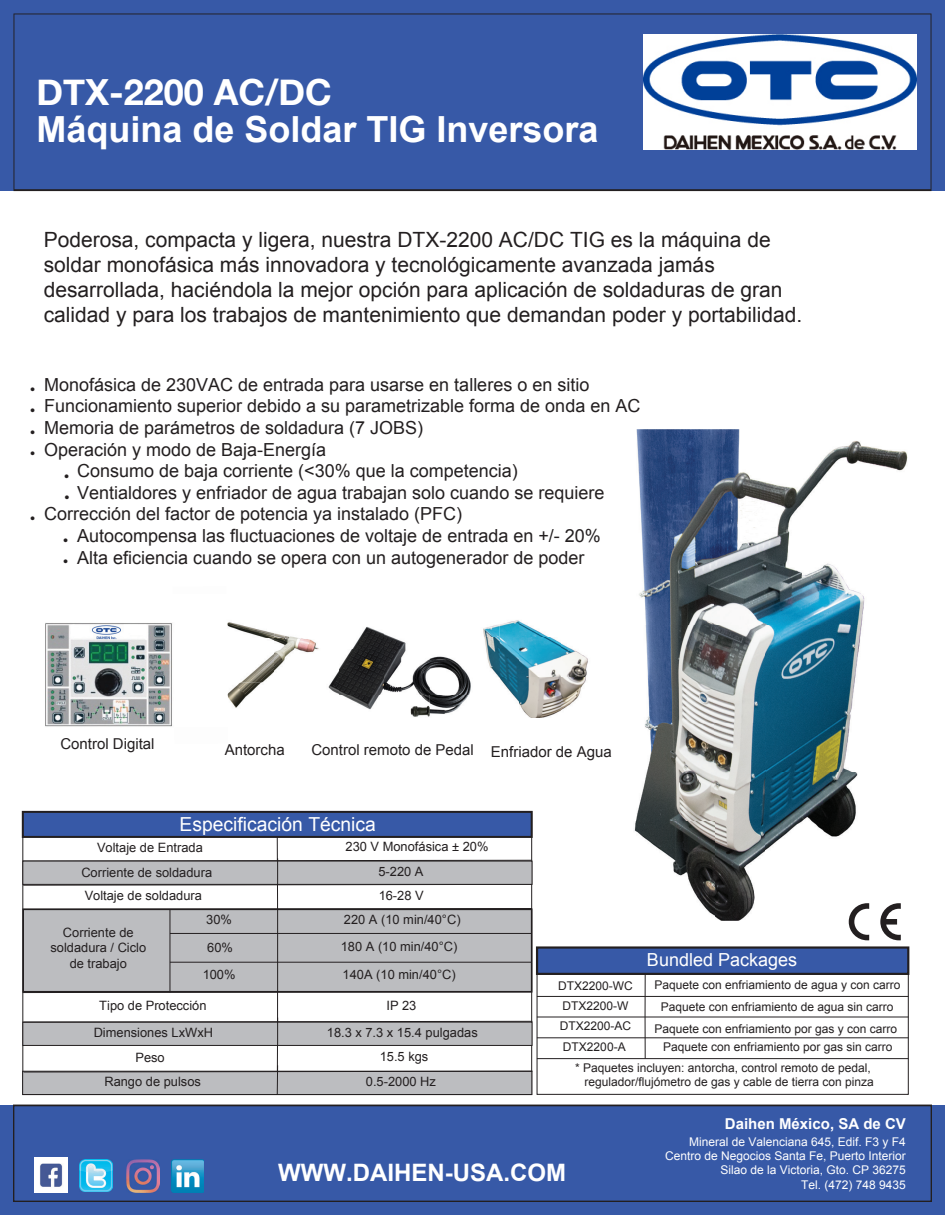
<style>
.page{position:relative;width:945px;height:1215px;background:#fff}
.page>*{position:absolute;margin:0;border:0;box-sizing:border-box;transform-origin:0 0}
.t1{font:700 36px "Arial";color:#fff}
.t2{font:700 36px "Helvetica Neue";color:#fff}
.t3{font:700 24px "Arial";color:#fff}
.t4{font:21px/25.2px "Arial";color:#231f20}
.t5{font:19.35px "Arial";color:#fff}
.t6{font:18px "Arial";color:#231f20}
.t7{font:18px "Arial";color:#fff}
.t8{font:15px "Arial";color:#231f20}
.t9{font:700 15px "Arial";color:#fff}
.t10{font:12.9px/15.5px "Arial";color:#231f20;text-align:center}
.t11{font:12px/22px "Arial";color:#231f20;text-align:center}
.t12{font:12px/14.4px "Arial";color:#fff;text-align:right}
.s1{font-family:"Myriad Pro"}
</style>
<div class="page">
<div style="left:0;top:0;width:945px;height:190px;background:#3759a7"></div>
<svg style="left:14px;top:14px;width:918px;height:177px"></svg>
<div style="left:0;top:1105px;width:945px;height:110px;background:#3759a7"></div>
<div style="left:14px;top:1105px;width:918px;height:97px;border:2px solid #231f20"></div>
<img style="left:80px;top:1159px;width:32px;height:33px">
<img style="left:34px;top:1158px;width:33px;height:34px">
<img style="left:127px;top:1159px;width:33px;height:33px">
<img style="left:171px;top:1159px;width:33px;height:33px">
<img style="left:500px;top:620px;width:48px;height:17px">
<img style="left:500px;top:637px;width:88px;height:81px">
<img style="left:227px;top:622px;width:58px;height:16px">
<img style="left:227px;top:638px;width:67px;height:70px">
<img style="left:285px;top:636px;width:9px;height:3px">
<img style="left:636px;top:429px;width:232px;height:196px">
<img style="left:868px;top:446px;width:40px;height:463px">
<img style="left:645px;top:625px;width:120px;height:99px">
<img style="left:765px;top:625px;width:97px;height:295px">
<img style="left:634px;top:724px;width:132px;height:196px">
<div style="left:537px;top:954px;width:372px;height:141px;border:1px solid #231f20"></div>
<hr style="left:537px;top:1037px;width:371px;height:1px;background:#231f20">
<hr style="left:537px;top:1017px;width:371px;height:1px;background:#231f20">
<hr style="left:537px;top:1058px;width:371px;height:1px;background:#231f20">
<hr style="left:537px;top:996px;width:371px;height:1px;background:#231f20">
<div style="left:536px;top:946px;width:373px;height:29px;background:#3759a7;border:2px solid #231f20"></div>
<svg style="left:645px;top:973px;width:1px;height:86px"></svg>
<div style="left:22px;top:811px;width:511px;height:27px;background:#3759a7;border:2px solid #231f20"></div>
<svg style="left:22px;top:836px;width:511px;height:259px"></svg>
<hr style="left:277px;top:1065px;width:1px;height:30px;background:#231f20">
<svg style="left:849px;top:903px;width:20px;height:37px"></svg>
<svg style="left:880px;top:903px;width:21px;height:37px"></svg>
<img style="left:352px;top:626px;width:54px;height:23px">
<img style="left:328px;top:649px;width:143px;height:46px">
<img style="left:342px;top:695px;width:88px;height:22px">
<img style="left:430px;top:695px;width:39px;height:19px">
<img style="left:483px;top:624px;width:17px;height:54px">
<img style="left:294px;top:637px;width:25px;height:16px">
<img style="left:45px;top:623px;width:127px;height:104px">
<img style="left:644px;top:35px;width:272px;height:115px">
<h1 class="t2" style="left:36px;top:64px;width:297px">DTX-2200 AC/DC</h1>
<h1 class="t1" style="left:36px;top:105px;width:564px">Máquina de Soldar TIG Inversora</h1>
<p class="t4" style="left:44px;top:227px;width:760px">Poderosa, compacta y ligera, nuestra DTX-2200 AC/DC TIG es la máquina de soldar monofásica más innovadora y tecnológicamente avanzada jamás desarrollada, haciéndola la mejor opción para aplicación de soldaduras de gran calidad y para los trabajos de mantenimiento que demandan poder y portabilidad.</p>
<p class="t6" style="left:30px;top:373px;width:561px"><span class="s1">•</span> Monofásica de 230VAC de entrada para usarse en talleres o en sitio</p>
<p class="t6" style="left:30px;top:394px;width:612px"><span class="s1">•</span> Funcionamiento superior debido a su parametrizable forma de onda en AC</p>
<p class="t6" style="left:30px;top:416px;width:395px"><span class="s1">•</span> Memoria de parámetros de soldadura (7 JOBS)</p>
<p class="t6" style="left:30px;top:437px;width:298px"><span class="s1">•</span> Operación y modo de Baja-Energía</p>
<p class="t6" style="left:64px;top:459px;width:455px"><span class="s1">•</span> Consumo de baja corriente (&lt;30% que la competencia)</p>
<p class="t6" style="left:65px;top:481px;width:541px"><span class="s1">•</span> Ventialdores y enfriador de agua trabajan solo cuando se requiere</p>
<p class="t6" style="left:30px;top:502px;width:434px"><span class="s1">•</span> Corrección del factor de potencia ya instalado (PFC)</p>
<p class="t6" style="left:63px;top:524px;width:539px"><span class="s1">•</span> Autocompensa las fluctuaciones de voltaje de entrada en +/- 20%</p>
<p class="t6" style="left:63px;top:545px;width:523px"><span class="s1">•</span> Alta eficiencia cuando se opera con un autogenerador de poder</p>
<p class="t8" style="left:60px;top:734px;width:96px">Control Digital</p>
<p class="t8" style="left:225px;top:740px;width:62px">Antorcha</p>
<p class="t8" style="left:311px;top:740px;width:302px">Control remoto de Pedal Enfriador de Agua</p>
<p class="t5" style="left:180px;top:811px;width:198px">Especificación Técnica</p>
<p class="t10" style="left:97px;top:840px;width:107px">Voltaje de Entrada</p>
<p class="t10" style="left:346px;top:839px;width:144px">230 V Monofásica ± 20%</p>
<p class="t10" style="left:81px;top:865px;width:132px">Corriente de soldadura</p>
<p class="t10" style="left:378px;top:864px;width:47px">5-220 A</p>
<p class="t10" style="left:85px;top:888px;width:119px">Voltaje de soldadura</p>
<p class="t10" style="left:379px;top:888px;width:47px">16-28 V</p>
<p class="t10" style="left:50px;top:925px;width:97px">Corriente de soldadura / Ciclo de trabajo</p>
<p class="t10" style="left:206px;top:912px;width:27px">30%</p>
<p class="t10" style="left:344px;top:912px;width:118px">220 A (10 min/40°C)</p>
<p class="t10" style="left:341px;top:939px;width:118px">180 A (10 min/40°C)</p>
<p class="t10" style="left:207px;top:939px;width:27px">60%</p>
<p class="t10" style="left:203px;top:967px;width:34px">100%</p>
<p class="t10" style="left:343px;top:967px;width:115px">140A (10 min/40°C)</p>
<p class="t10" style="left:99px;top:998px;width:109px">Tipo de Protección</p>
<p class="t10" style="left:386px;top:998px;width:32px">IP 23</p>
<p class="t10" style="left:94px;top:1025px;width:121px">Dimensiones LxWxH</p>
<p class="t10" style="left:327px;top:1025px;width:152px">18.3 x 7.3 x 15.4 pulgadas</p>
<p class="t10" style="left:135px;top:1049px;width:31px">Peso</p>
<p class="t10" style="left:380px;top:1049px;width:50px">15.5 kgs</p>
<p class="t10" style="left:104px;top:1074px;width:98px">Rango de pulsos</p>
<p class="t10" style="left:366px;top:1074px;width:72px">0.5-2000 Hz</p>
<p class="t7" style="left:647px;top:948px;width:152px">Bundled Packages</p>
<p class="t11" style="left:558px;top:975px;width:76px">DTX2200-WC</p>
<p class="t11" style="left:654px;top:974px;width:248px">Paquete con enfriamiento de agua y con carro<br>Paquete con enfriamiento de agua sin carro<br>Paquete con enfriamiento por gas y con carro</p>
<p class="t11" style="left:663px;top:1036px;width:231px">Paquete con enfriamiento por gas sin carro</p>
<p class="t11" style="left:563px;top:995px;width:68px">DTX2200-W</p>
<p class="t11" style="left:560px;top:1015px;width:73px">DTX2200-AC</p>
<p class="t11" style="left:563px;top:1036px;width:64px">DTX2200-A</p>
<p class="t11" style="left:575px;top:1057px;width:297px">* Paquetes incluyen: antorcha, control remoto de pedal,</p>
<p class="t11" style="left:584px;top:1071px;width:291px">regulador/flujómetro de gas y cable de tierra con pinza</p>
<h2 class="t3" style="left:278px;top:1157px;width:289px">WWW.DAIHEN-USA.COM</h2>
<p class="t9" style="left:725px;top:1114px;width:182px">Daihen México, SA de CV</p>
<p class="t12" style="left:665px;top:1134px;width:242px">Mineral de Valenciana 645, Edif. F3 y F4<br>Centro de Negocios Santa Fe, Puerto Interior Silao de la Victoria, Gto. CP 36275<br>Tel. (472) 748 9435</p>
</div>
